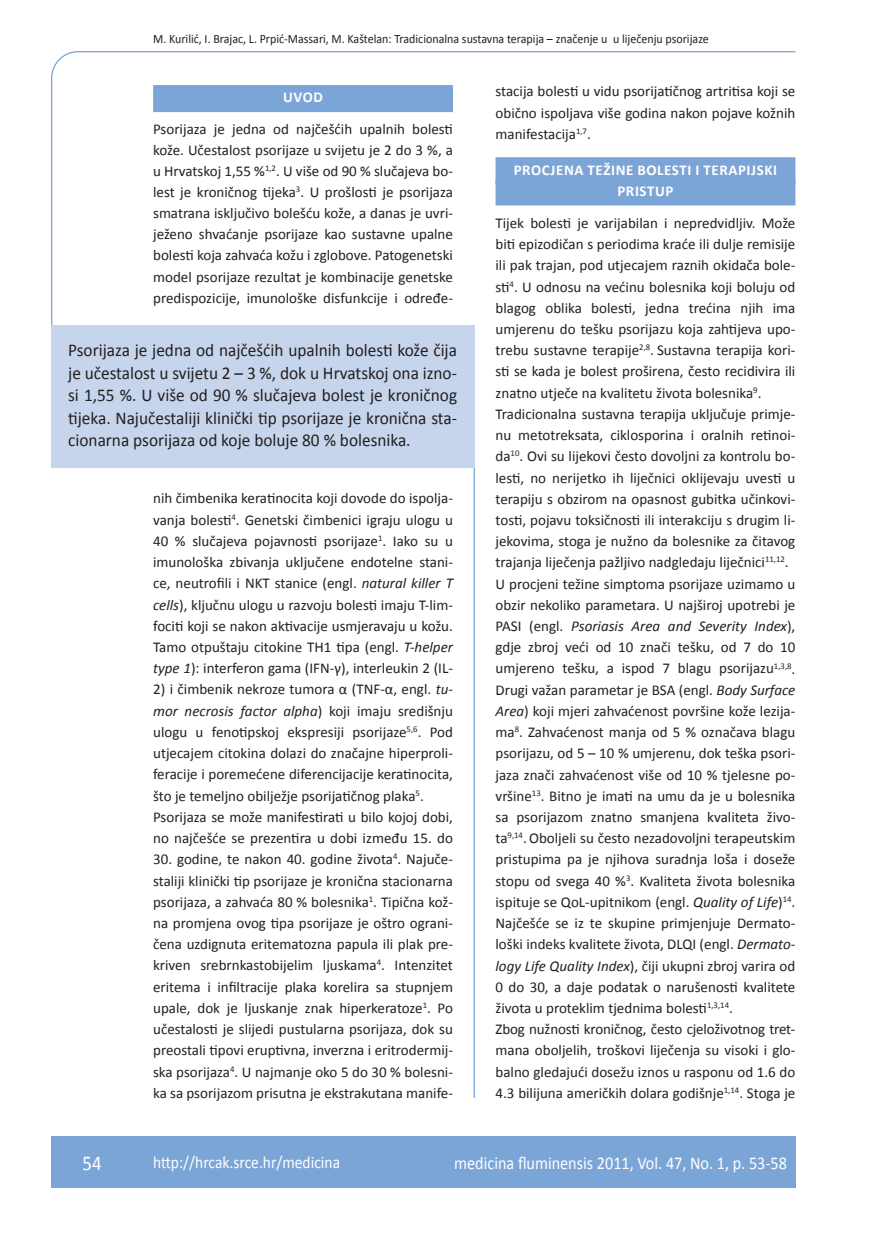
<style>
.page{position:relative;width:872px;height:1234px;background:#fff}
.page>*{position:absolute;margin:0;border:0;box-sizing:border-box;transform-origin:0 0}
.t1{font:21px "Calibri";color:#fff;scale:.9 1}
.t2{font:18px/22.5px "Calibri";color:#231f20;text-align:justify;scale:.96 1}
.t3{font:18px "Calibri";color:#fff;scale:.9 1}
.t4{font:17.25px "Calibri";color:#fff;scale:.9 1}
.t5{font:15px/21.1px "Calibri";color:#231f20;text-align:justify}
.t6{font:700 15px/21.1px "Calibri";letter-spacing:.04em;color:#fff}
.t7{font:12.75px "Calibri";color:#231f20;scale:.94 1}
.s1{font-style:italic}
</style>
<div class="page">
<svg style="left:51px;top:51px;width:745px;height:275px"></svg>
<hr style="left:473px;top:468px;width:2px;height:629px;background:#7ca5d7">
<div style="left:51px;top:1135px;width:744px;height:51px;background:#7ca5d7"></div>
<div style="left:153px;top:85px;width:300px;height:27px;background:#7ca5d7"></div>
<div style="left:495px;top:157px;width:300px;height:27px;background:#7ca5d7"></div>
<div style="left:495px;top:178px;width:300px;height:27px;background:#7ca5d7"></div>
<div style="left:51px;top:325px;width:423px;height:143px;background:#c6d5ec"></div>
<p class="t7" style="left:153px;top:30px;width:592px">M. Kurilić, I. Brajac, L. Prpić-Massari, M. Kaštelan: Tradicionalna sustavna terapija – značenje u u liječenju psorijaze</p>
<p class="t6" style="left:283px;top:86px;width:41px">UVOD</p>
<p class="t5" style="left:153px;top:118px;width:301px">Psorijaza je jedna od najčešćih upalnih bolesti kože. Učestalost psorijaze u svijetu je 2 do 3 %, a u Hrvatskoj 1,55 %<sup>1,2</sup>. U više od 90 % slučajeva bo&shy;lest je kroničnog tijeka<sup>3</sup>. U prošlosti je psorijaza smatrana isključivo bolešću kože, a danas je uvri&shy;ježeno shvaćanje psorijaze kao sustavne upalne bolesti koja zahvaća kožu i zglobove. Patogenetski model psorijaze rezultat je kombinacije genetske predispozicije, imunološke disfunkcije i određe-</p>
<p class="t2" style="left:68px;top:338px;width:407px">Psorijaza je jedna od najčešćih upalnih bolesti kože čija je učestalost u svijetu 2 – 3 %, dok u Hrvatskoj ona izno&shy;si 1,55 %. U više od 90 % slučajeva bolest je kroničnog tijeka. Najučestaliji klinički tip psorijaze je kronična sta&shy;cionarna psorijaza od koje boluje 80 % bolesnika.</p>
<p class="t5" style="left:153px;top:487px;width:301px">nih čimbenika keratinocita koji dovode do ispolja&shy;vanja bolesti<sup>4</sup>. Genetski čimbenici igraju ulogu u 40 % slučajeva pojavnosti psorijaze<sup>1</sup>. Iako su u imunološka zbivanja uključene endotelne stani&shy;ce, neutrofili i NKT stanice (engl. <span class="s1">natural killer T cells</span>), ključnu ulogu u razvoju bolesti imaju T-lim&shy;fociti koji se nakon aktivacije usmjeravaju u kožu.<br>Tamo otpuštaju citokine TH1 tipa (engl. <span class="s1">T-helper type 1</span>): interferon gama (IFN-γ), interleukin 2 (IL-</p>
<p class="t5" style="left:153px;top:678px;width:301px;text-align:left">2) i čimbenik nekroze tumora α (TNF-α, engl. <span class="s1">tu&shy;mor necrosis factor alpha</span>) koji imaju središnju ulogu u fenotipskoj ekspresiji psorijaze<sup>5,6</sup>. Pod utjecajem citokina dolazi do značajne hiperproli&shy;feracije i poremećene diferencijacije keratinocita, što je temeljno obilježje psorijatičnog plaka<sup>5</sup>.<br>Psorijaza se može manifestirati u bilo kojoj dobi, no najčešće se prezentira u dobi između 15. do</p>
<p class="t5" style="left:153px;top:847px;width:301px">30. godine, te nakon 40. godine života<sup>4</sup>. Najuče&shy;staliji klinički tip psorijaze je kronična stacionarna psorijaza, a zahvaća 80 % bolesnika<sup>1</sup>. Tipična kož&shy;na promjena ovog tipa psorijaze je oštro ograni&shy;čena uzdignuta eritematozna papula ili plak pre&shy;kriven srebrnkastobijelim ljuskama<sup>4</sup>. Intenzitet eritema i infiltracije plaka korelira sa stupnjem upale, dok je ljuskanje znak hiperkeratoze<sup>1</sup>. Po učestalosti je slijedi pustularna psorijaza, dok su preostali tipovi eruptivna, inverzna i eritrodermij&shy;ska psorijaza<sup>4</sup>. U najmanje oko 5 do 30 % bolesni&shy;ka sa psorijazom prisutna je ekstrakutana manife-</p>
<p class="t5" style="left:495px;top:80px;width:301px">stacija bolesti u vidu psorijatičnog artritisa koji se obično ispoljava više godina nakon pojave kožnih manifestacija<sup>1,7</sup>.</p>
<p class="t6" style="left:617px;top:158px;width:161px;text-indent:-104px">PROCJENA TEŽINE BOLESTI I TERAPIJSKI<br>PRISTUP</p>
<p class="t5" style="left:495px;top:212px;width:301px;text-align:left">Tijek bolesti je varijabilan i nepredvidljiv. Može biti epizodičan s periodima kraće ili dulje remisije ili pak trajan, pod utjecajem raznih okidača bole&shy;sti<sup>4</sup>. U odnosu na većinu bolesnika koji boluju od blagog oblika bolesti, jedna trećina njih ima umjerenu do tešku psorijazu koja zahtijeva upo&shy;trebu sustavne terapije<sup>2,8</sup>. Sustavna terapija kori&shy;sti se kada je bolest proširena, često recidivira ili znatno utječe na kvalitetu života bolesnika<sup>9</sup>.<br>Tradicionalna sustavna terapija uključuje primje&shy;nu metotreksata, ciklosporina i oralnih retinoi&shy;da<sup>10</sup>. Ovi su lijekovi često dovoljni za kontrolu bo&shy;lesti, no nerijetko ih liječnici oklijevaju uvesti u terapiju s obzirom na opasnost gubitka učinkovi&shy;tosti, pojavu toksičnosti ili interakciju s drugim li&shy;jekovima, stoga je nužno da bolesnike za čitavog trajanja liječenja pažljivo nadgledaju liječnici<sup>11,12</sup>.<br>U procjeni težine simptoma psorijaze uzimamo u obzir nekoliko parametara. U najširoj upotrebi je PASI (engl. <span class="s1">Psoriasis Area and Severity Index</span>), gdje zbroj veći od 10 znači tešku, od 7 do 10 umjereno tešku, a ispod 7 blagu psorijazu<sup>1,3,8</sup>.<br>Drugi važan parametar je BSA (engl. <span class="s1">Body Surface Area</span>) koji mjeri zahvaćenost površine kože lezija&shy;ma<sup>8</sup>. Zahvaćenost manja od 5 % označava blagu psorijazu, od 5 – 10 % umjerenu, dok teška psori&shy;jaza znači zahvaćenost više od 10 % tjelesne po&shy;vršine<sup>13</sup>. Bitno je imati na umu da je u bolesnika sa psorijazom znatno smanjena kvaliteta živo&shy;ta<sup>9,14</sup>.Oboljeli su često nezadovoljni terapeutskim pristupima pa je njihova suradnja loša i doseže stopu od svega 40 %<sup>3</sup>. Kvaliteta života bolesnika ispituje se QoL-upitnikom (engl. <span class="s1">Quality of Life</span>)<sup>14</sup>.<br>Najčešće se iz te skupine primjenjuje Dermato&shy;loški indeks kvalitete života, DLQI (engl. <span class="s1">Dermato&shy;logy Life Quality Index</span>), čiji ukupni zbroj varira od 0 do 30, a daje podatak o narušenosti kvalitete života u proteklim tjednima bolesti<sup>1,3,14</sup>.<br>Zbog nužnosti kroničnog, često cjeloživotnog tret&shy;mana oboljelih, troškovi liječenja su visoki i glo&shy;balno gledajući dosežu iznos u rasponu od 1.6 do 4.3 bilijuna američkih dolara godišnje<sup>1,14</sup>. Stoga je</p>
<h1 class="t1" style="left:82px;top:1149px;width:23px">54</h1>
<p class="t4" style="left:153px;top:1150px;width:209px">http://hrcak.srce.hr/medicina</p>
<p class="t3" style="left:454px;top:1151px;width:371px">medicina fluminensis 2011, Vol. 47, No. 1, p. 53-58</p>
</div>
